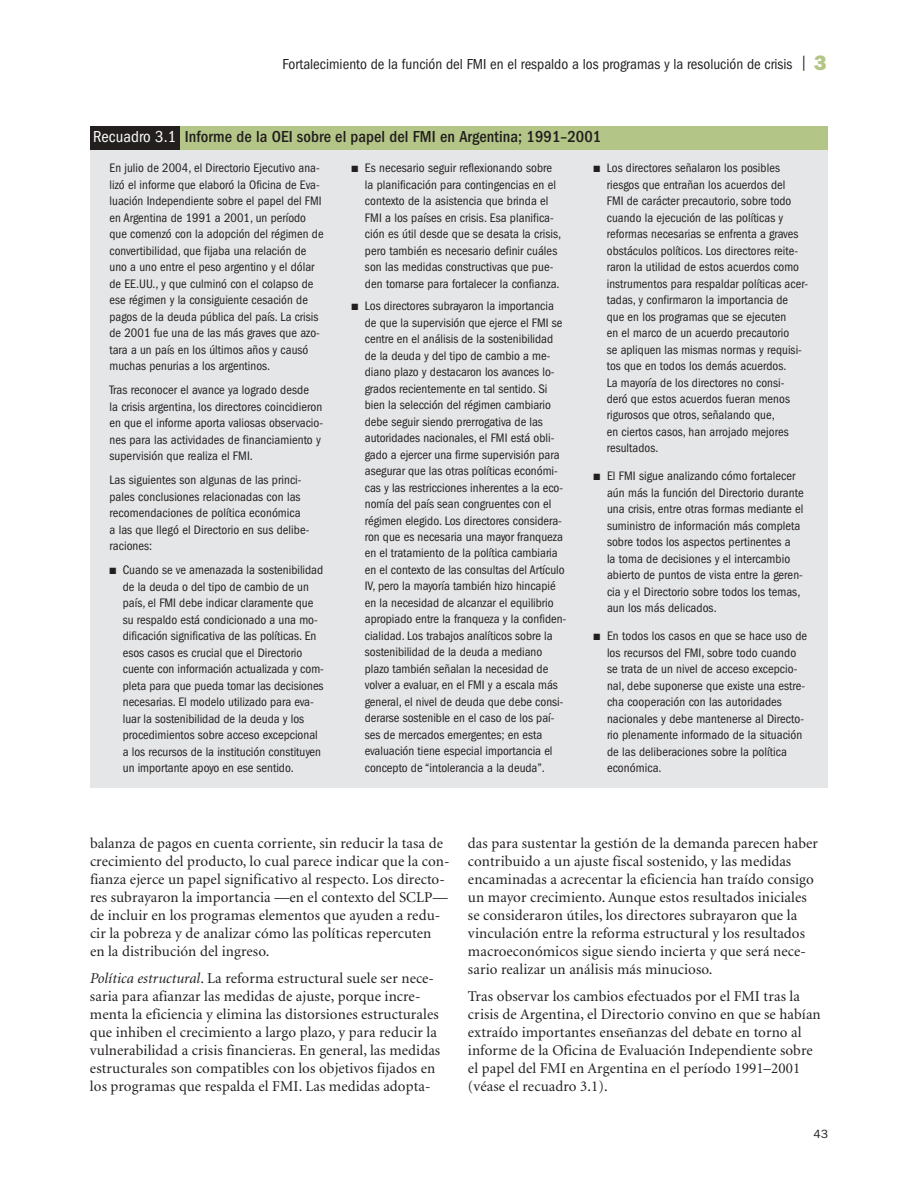
<style>
.page{position:relative;width:918px;height:1188px;background:#fff}
.page>*{position:absolute;margin:0;border:0;box-sizing:border-box;transform-origin:0 0}
.t1{font:500 condensed 16.5px "Franklin Gothic";letter-spacing:.005em;color:#231f1f}
.t2{font:15px/18px "Minion";letter-spacing:.005em;color:#231f1f}
.t3{font:condensed 15px "Franklin Gothic";color:#231f1f}
.t4{font:condensed 12.75px/16.5px "Franklin Gothic";letter-spacing:.005em;color:#231f1f}
.t5{font:12px "Franklin Gothic";color:#231f1f}
.s1{font-weight:800;font-stretch:normal;font-size:21px;color:#b4c687}
.s2{font-weight:400;color:#fff}
.s3{font-style:italic}
</style>
<div class="page">
<div style="left:90px;top:150px;width:738px;height:638px;background:#e5e6e7"></div>
<div style="left:90px;top:126px;width:90px;height:24px;background:#231f1f"></div>
<div style="left:180px;top:126px;width:648px;height:24px;background:#b4c687"></div>
<p class="t3" style="left:282px;top:59px;width:546px">Fortalecimiento de la función del FMI en el respaldo a los programas y la resolución de crisis | <span class="s1">3</span></p>
<p class="t1" style="left:93px;top:131px;width:510px"><span class="s2">Recuadro 3.1</span> Informe de la OEI sobre el papel del FMI en Argentina; 1991–2001</p>
<p class="t4" style="left:110px;top:161px;width:216px">En julio de 2004, el Directorio Ejecutivo ana&shy;lizó el informe que elaboró la Oficina de Eva&shy;luación Independiente sobre el papel del FMI en Argentina de 1991 a 2001, un período que comenzó con la adopción del régimen de convertibilidad, que fijaba una relación de uno a uno entre el peso argentino y el dólar de EE.UU., y que culminó con el colapso de ese régimen y la consiguiente cesación de pagos de la deuda pública del país. La crisis de 2001 fue una de las más graves que azo&shy;tara a un país en los últimos años y causó muchas penurias a los argentinos.</p>
<p class="t4" style="left:110px;top:383px;width:215px">Tras reconocer el avance ya logrado desde<br>la crisis argentina, los directores coincidieron en que el informe aporta valiosas observacio&shy;nes para las actividades de financiamiento y supervisión que realiza el FMI.</p>
<p class="t4" style="left:110px;top:473px;width:202px">Las siguientes son algunas de las princi&shy;pales conclusiones relacionadas con las recomendaciones de política económica a las que llegó el Directorio en sus delibe&shy;raciones:</p>
<p class="t4" style="left:123px;top:563px;width:203px;text-indent:-13px">■ Cuando se ve amenazada la sostenibilidad de la deuda o del tipo de cambio de un país, el FMI debe indicar claramente que su respaldo está condicionado a una mo&shy;dificación significativa de las políticas. En esos casos es crucial que el Directorio cuente con información actualizada y com&shy;pleta para que pueda tomar las decisiones necesarias. El modelo utilizado para eva&shy;luar la sostenibilidad de la deuda y los procedimientos sobre acceso excepcional a los recursos de la institución constituyen un importante apoyo en ese sentido.</p>
<p class="t4" style="left:607px;top:161px;width:203px;text-indent:-13px">■ Los directores señalaron los posibles riesgos que entrañan los acuerdos del<br>FMI de carácter precautorio, sobre todo cuando la ejecución de las políticas y reformas necesarias se enfrenta a graves obstáculos políticos. Los directores reite&shy;raron la utilidad de estos acuerdos como instrumentos para respaldar políticas acer&shy;tadas, y confirmaron la importancia de que en los programas que se ejecuten<br>en el marco de un acuerdo precautorio<br>se apliquen las mismas normas y requisi&shy;tos que en todos los demás acuerdos.<br>La mayoría de los directores no consi&shy;deró que estos acuerdos fueran menos rigurosos que otros, señalando que,<br>en ciertos casos, han arrojado mejores resultados.</p>
<p class="t4" style="left:607px;top:469px;width:198px;text-indent:-14px">■ El FMI sigue analizando cómo fortalecer aún más la función del Directorio durante una crisis, entre otras formas mediante el suministro de información más completa sobre todos los aspectos pertinentes a<br>la toma de decisiones y el intercambio abierto de puntos de vista entre la geren&shy;cia y el Directorio sobre todos los temas, aun los más delicados.</p>
<p class="t4" style="left:607px;top:629px;width:202px;text-indent:-14px">■ En todos los casos en que se hace uso de los recursos del FMI, sobre todo cuando se trata de un nivel de acceso excepcio&shy;nal, debe suponerse que existe una estre&shy;cha cooperación con las autoridades nacionales y debe mantenerse al Directo&shy;rio plenamente informado de la situación de las deliberaciones sobre la política económica.</p>
<p class="t4" style="left:365px;top:161px;width:198px;text-indent:-14px">■ Es necesario seguir reflexionando sobre la planificación para contingencias en el contexto de la asistencia que brinda el FMI a los países en crisis. Esa planifica&shy;ción es útil desde que se desata la crisis, pero también es necesario definir cuáles son las medidas constructivas que pue&shy;den tomarse para fortalecer la confianza.</p>
<p class="t4" style="left:365px;top:299px;width:203px;text-indent:-13px">■ Los directores subrayaron la importancia de que la supervisión que ejerce el FMI se centre en el análisis de la sostenibilidad de la deuda y del tipo de cambio a me&shy;diano plazo y destacaron los avances lo&shy;grados recientemente en tal sentido. Si bien la selección del régimen cambiario debe seguir siendo prerrogativa de las autoridades nacionales, el FMI está obli&shy;gado a ejercer una firme supervisión para asegurar que las otras políticas económi&shy;cas y las restricciones inherentes a la eco&shy;nomía del país sean congruentes con el régimen elegido. Los directores considera&shy;ron que es necesaria una mayor franqueza en el tratamiento de la política cambiaria en el contexto de las consultas del Artículo IV, pero la mayoría también hizo hincapié en la necesidad de alcanzar el equilibrio apropiado entre la franqueza y la confiden&shy;cialidad. Los trabajos analíticos sobre la sostenibilidad de la deuda a mediano plazo también señalan la necesidad de volver a evaluar, en el FMI y a escala más general, el nivel de deuda que debe consi&shy;derarse sostenible en el caso de los paí&shy;ses de mercados emergentes; en esta evaluación tiene especial importancia el concepto de “intolerancia a la deuda”.</p>
<p class="t2" style="left:90px;top:835px;width:361px">balanza de pagos en cuenta corriente, sin reducir la tasa de crecimiento del producto, lo cual parece indicar que la con&shy;fianza ejerce un papel significativo al respecto. Los directo&shy;res subrayaron la importancia —en el contexto del SCLP— de incluir en los programas elementos que ayuden a redu&shy;cir la pobreza y de analizar cómo las políticas repercuten en la distribución del ingreso.</p>
<p class="t2" style="left:90px;top:970px;width:352px"><span class="s3">Política estructural</span>. La reforma estructural suele ser nece&shy;saria para afianzar las medidas de ajuste, porque incre&shy;menta la eficiencia y elimina las distorsiones estructurales que inhiben el crecimiento a largo plazo, y para reducir la vulnerabilidad a crisis financieras. En general, las medidas estructurales son compatibles con los objetivos fijados en los programas que respalda el FMI. Las medidas adopta-</p>
<p class="t2" style="left:468px;top:835px;width:352px">das para sustentar la gestión de la demanda parecen haber contribuido a un ajuste fiscal sostenido, y las medidas encaminadas a acrecentar la eficiencia han traído consigo un mayor crecimiento. Aunque estos resultados iniciales se consideraron útiles, los directores subrayaron que la vinculación entre la reforma estructural y los resultados macroeconómicos sigue siendo incierta y que será nece&shy;sario realizar un análisis más minucioso.</p>
<p class="t2" style="left:468px;top:988px;width:354px">Tras observar los cambios efectuados por el FMI tras la crisis de Argentina, el Directorio convino en que se habían extraído importantes enseñanzas del debate en torno al informe de la Oficina de Evaluación Independiente sobre el papel del FMI en Argentina en el período 1991–2001 (véase el recuadro 3.1).</p>
<p class="t5" style="left:814px;top:1130px;width:16px">43</p>
</div>
